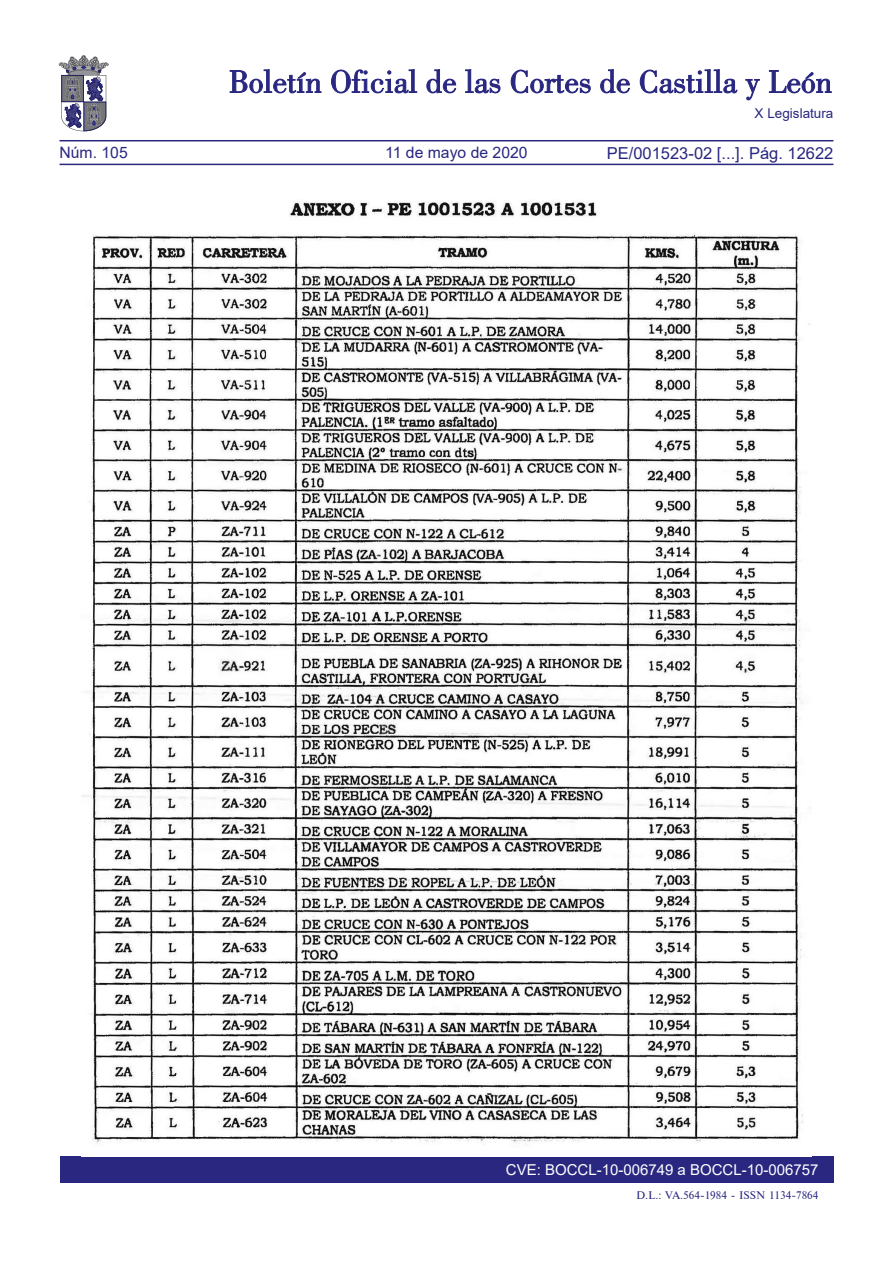
<style>
.page{position:relative;width:893px;height:1263px;background:#fff}
.page>*{position:absolute;margin:0;border:0;box-sizing:border-box;transform-origin:0 0}
.t1{font:16.5px "Arial";color:#292780}
.t2{font:15.75px "Arial";color:#292780}
.t3{font:15px "Arial";color:#fff}
.t4{font:13.5px "Arial";color:#292780}
.t5{font:10.5px "Times";color:#292780}
</style>
<div class="page">
<div style="left:60px;top:1157px;width:773px;height:26px;background:#292780"></div>
<hr style="left:60px;top:164px;width:773px;height:1px;background:#292780">
<hr style="left:60px;top:140px;width:773px;height:1px;background:#292780">
<svg style="left:230px;top:69px;width:91px;height:24px"></svg>
<svg style="left:331px;top:69px;width:86px;height:24px"></svg>
<svg style="left:426px;top:69px;width:30px;height:24px"></svg>
<svg style="left:465px;top:69px;width:35px;height:24px"></svg>
<svg style="left:511px;top:70px;width:80px;height:23px"></svg>
<svg style="left:600px;top:69px;width:30px;height:24px"></svg>
<svg style="left:640px;top:69px;width:97px;height:24px"></svg>
<svg style="left:745px;top:79px;width:15px;height:21px"></svg>
<svg style="left:769px;top:70px;width:62px;height:23px"></svg>
<svg style="left:59px;top:55px;width:49px;height:76px"></svg>
<img style="left:81px;top:201px;width:729px;height:943px">
<p class="t4" style="left:755px;top:104px;width:80px">X Legislatura</p>
<p class="t2" style="left:60px;top:142px;width:70px">Núm. 105</p>
<p class="t2" style="left:385px;top:142px;width:144px">11 de mayo de 2020</p>
<p class="t1" style="left:607px;top:141px;width:228px">PE/001523-02 [...]. Pág. 12622</p>
<p class="t3" style="left:506px;top:1159px;width:314px">CVE: BOCCL-10-006749 a BOCCL-10-006757</p>
<p class="t5" style="left:636px;top:1189px;width:184px">D.L.: VA.564-1984 - ISSN 1134-7864</p>
</div>
